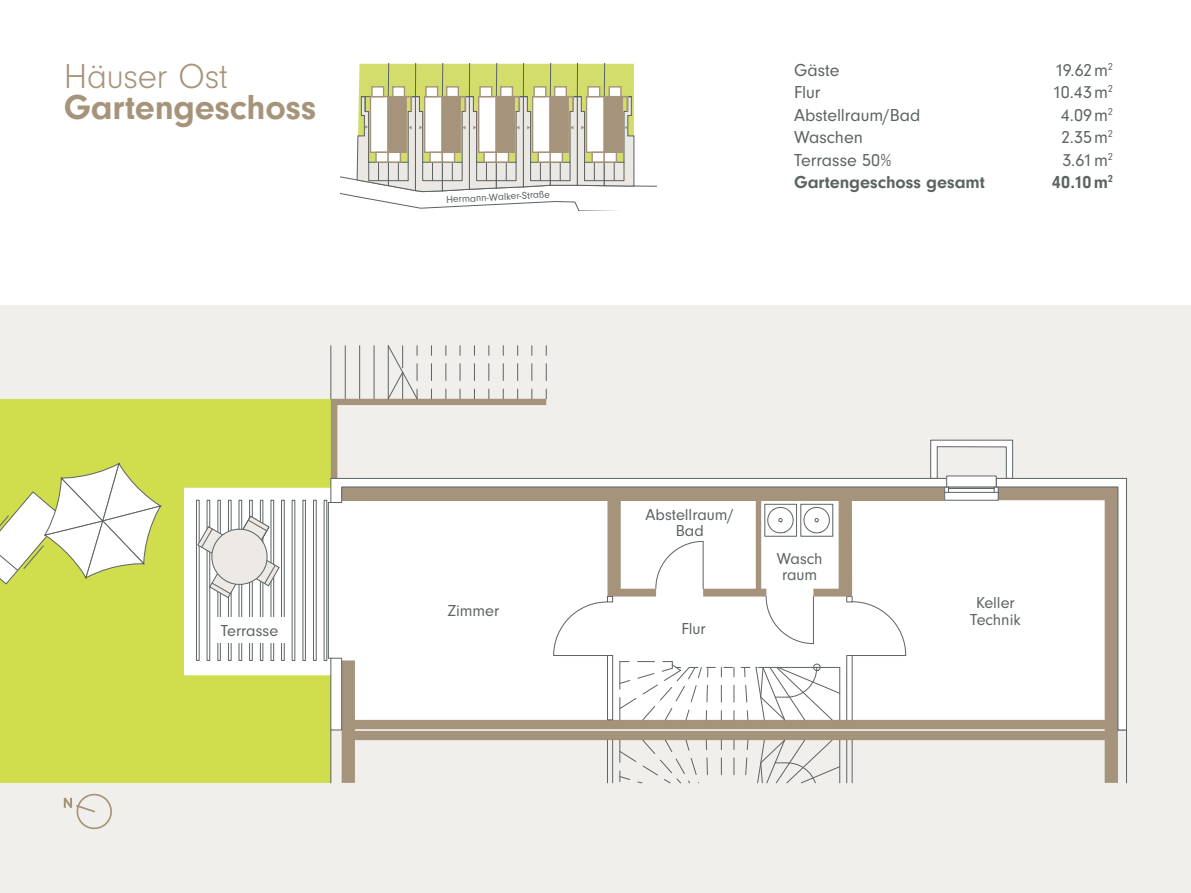
<style>
.page{position:relative;width:1191px;height:893px;background:#fff}
.page>*{position:absolute;margin:0;border:0;box-sizing:border-box;transform-origin:0 0}
.t1{font:700 36px "Neuzeit Gro";letter-spacing:-.005em;color:#a6947a}
.t2{font:300 36px "Neuzeit Gro";letter-spacing:-.005em;color:#a6947a}
.t3{font:18px "Neuzeit Gro";letter-spacing:-.005em;color:#5c6363}
.t4{font:700 18px "Neuzeit Gro";color:#5c6363}
.t5{font:16.5px/16.5px "Neuzeit Gro";color:#5d6364;text-align:center}
.t6{font:10.5px "Neuzeit Gro";color:#5b6264}
</style>
<div class="page">
<div style="left:0;top:305px;width:1191px;height:588px;background:#f1efeb"></div>
<div style="left:0;top:400px;width:331px;height:383px;background:#d0dd4d"></div>
<svg style="left:185px;top:488px;width:146px;height:187px;background:#f0f1f1"></svg>
<div style="left:184px;top:488px;width:147px;height:187px;border:1px solid #fff"></div>
<div style="left:196px;top:500px;width:3px;height:161px;border:1px solid #5d6364"></div>
<div style="left:207px;top:500px;width:3px;height:161px;border:1px solid #5d6364"></div>
<div style="left:228px;top:500px;width:3px;height:161px;border:1px solid #5d6364"></div>
<div style="left:239px;top:500px;width:3px;height:161px;border:1px solid #5d6364"></div>
<div style="left:249px;top:500px;width:3px;height:161px;border:1px solid #5d6364"></div>
<div style="left:260px;top:500px;width:3px;height:161px;border:1px solid #5d6364"></div>
<div style="left:271px;top:500px;width:3px;height:161px;border:1px solid #5d6364"></div>
<div style="left:281px;top:500px;width:3px;height:161px;border:1px solid #5d6364"></div>
<div style="left:292px;top:500px;width:3px;height:161px;border:1px solid #5d6364"></div>
<div style="left:313px;top:500px;width:3px;height:161px;border:1px solid #5d6364"></div>
<div style="left:324px;top:500px;width:3px;height:161px;border:1px solid #5d6364"></div>
<div style="left:328px;top:502px;width:3px;height:156px;border:1px solid #5d6364"></div>
<svg style="left:330px;top:345px;width:796px;height:438px"></svg>
<hr style="left:948px;top:488px;width:46px;height:1px;background:#5d6364">
<svg style="left:197px;top:516px;width:82px;height:82px;background:#deddda"></svg>
<svg style="left:0;top:462px;width:161px;height:122px"></svg>
<div style="left:212px;top:617px;width:76px;height:26px;background:#fff"></div>
<svg style="left:64px;top:793px;width:48px;height:37px"></svg>
<svg style="left:340px;top:64px;width:316px;height:147px"></svg>
<h1 class="t2" style="left:64px;top:57px;width:166px">Häuser Ost</h1>
<h1 class="t1" style="left:64px;top:87px;width:254px">Gartengeschoss</h1>
<p class="t6" style="left:446px;top:194px;width:105px;rotate:-3deg">Hermann-Walker-Straße</p>
<p class="t3" style="left:794px;top:60px;width:47px">Gäste</p>
<p class="t3" style="left:1054px;top:60px;width:60px">19.62 m<sup>2</sup></p>
<p class="t3" style="left:794px;top:83px;width:28px">Flur</p>
<p class="t3" style="left:1052px;top:83px;width:62px">10.43m<sup>2</sup></p>
<p class="t3" style="left:794px;top:105px;width:128px">Abstellraum/Bad</p>
<p class="t3" style="left:1061px;top:105px;width:54px">4.09m<sup>2</sup></p>
<p class="t3" style="left:794px;top:128px;width:70px">Waschen</p>
<p class="t3" style="left:1061px;top:128px;width:53px">2.35m<sup>2</sup></p>
<p class="t3" style="left:794px;top:150px;width:99px">Terrasse 50%</p>
<p class="t3" style="left:1062px;top:150px;width:52px">3.61m<sup>2</sup></p>
<p class="t4" style="left:794px;top:172px;width:192px">Gartengeschoss gesamt</p>
<p class="t4" style="left:1052px;top:172px;width:63px">40.10m<sup>2</sup></p>
<p class="t5" style="left:447px;top:603px;width:54px">Zimmer</p>
<p class="t5" style="left:645px;top:506px;width:90px">Abstellraum/<br>Bad</p>
<p class="t5" style="left:221px;top:623px;width:59px">Terrasse</p>
<p class="t5" style="left:681px;top:621px;width:26px">Flur</p>
<p class="t5" style="left:777px;top:551px;width:47px">Wasch raum</p>
<p class="t5" style="left:970px;top:595px;width:52px">Keller<br>Technik</p>
</div>
